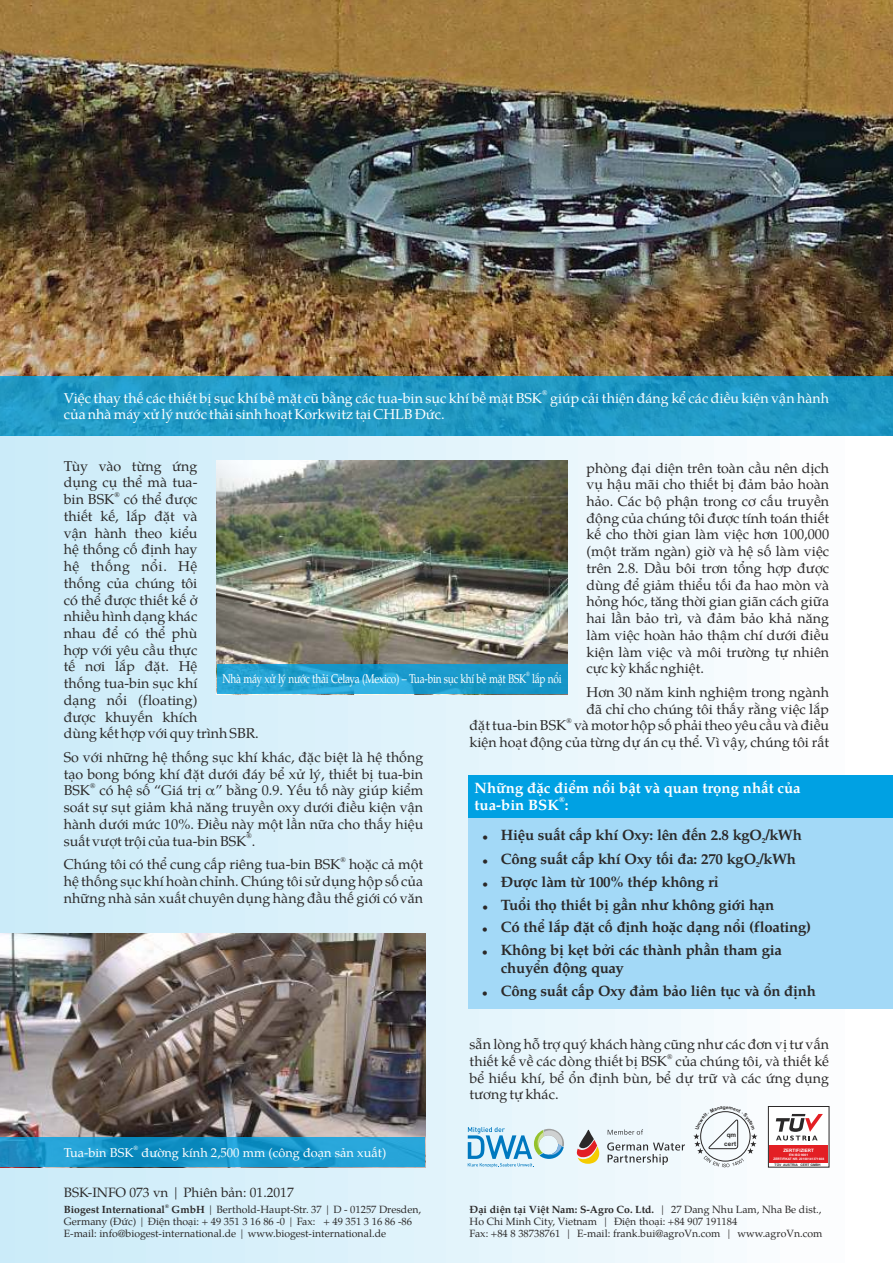
<style>
.page{position:relative;width:893px;height:1263px;background:#fff}
.page>*{position:absolute;margin:0;border:0;box-sizing:border-box;transform-origin:0 0}
.t1{font:700 15px/22.8px "Te X Gyre Pagella";letter-spacing:-.02em;color:#2b2929}
.t2{font:700 15px "Te X Gyre Pagella";color:#fff}
.t3{font:14.25px/16.8px "Te X Gyre Pagella";color:#2b2929;text-align:justify}
.t4{font:14.25px/16.8px "Te X Gyre Pagella";color:#fff}
.t5{font:14.25px "Te X Gyre Pagella";letter-spacing:.04em;color:#2b2929}
.t6{font:13.5px "Te X Gyre Pagella";color:#2b2929}
.t7{font:12.75px "Te X Gyre Pagella";letter-spacing:-.025em;color:#fff;scale:.79 1}
.t8{font:12.75px "Te X Gyre Pagella";color:#fff}
.t9{font:10.5px/11.6px "Te X Gyre Pagella";color:#2b2929}
.t10{font:700 7.5px "Te X Gyre Pagella";color:#fff}
.t11{font:7.2px "Te X Gyre Pagella";color:#2b2929}
.t12{font:7.2px "Te X Gyre Pagella";color:#fff}
.t13{font:700 6.3px/8.2px "Arial";color:#2b2929;text-align:center}
.t14{font:6.3px "Te X Gyre Pagella";color:#fff}
.t15{font:6.3px "Te X Gyre Pagella";color:#fff;scale:.79 1}
.t16{font:700 5.25px "Te X Gyre Pagella";color:#2b2929}
.t17{font:700 4.65px "Arial";color:#fff}
.t18{font:700 3.3px "Arial";color:#2b2929}
.t19{font:700 3.15px "Arial";color:#fff}
.s1{color:#fff}
.s2{font-weight:700}
</style>
<div class="page">
<img style="left:0;top:0;width:893px;height:376px">
<div style="left:0;top:436px;width:893px;height:827px;background:linear-gradient(to right,#c8eaf8,#fffefe)"></div>
<div style="left:0;top:376px;width:893px;height:60px;background:#00a1e3;opacity:.8"></div>
<img style="left:217px;top:460px;width:350px;height:204px">
<div style="left:217px;top:664px;width:350px;height:30px;background:#00a1e3;opacity:.8"></div>
<div style="left:468px;top:775px;width:425px;height:234px;background:#a3d9f7"></div>
<div style="left:468px;top:775px;width:425px;height:43px;background:#00a1e3"></div>
<svg style="left:607px;top:1142px;width:78px;height:23px"></svg>
<svg style="left:577px;top:1130px;width:22px;height:34px"></svg>
<svg style="left:608px;top:1129px;width:35px;height:6px"></svg>
<svg style="left:468px;top:1127px;width:96px;height:40px;background:#acd3e4"></svg>
<svg style="left:768px;top:1106px;width:62px;height:62px"></svg>
<img style="left:0;top:933px;width:425px;height:204px">
<div style="left:0;top:1137px;width:425px;height:30px;background:#00a1e3;opacity:.8"></div>
<svg style="left:693px;top:1106px;width:64px;height:61px"></svg>
<p class="t4" style="left:64px;top:391px;width:767px">Việc thay thế các thiết bị sục khí bề mặt cũ bằng các tua-bin sục khí bề mặt BSK giúp cải thiện đáng kể các điều kiện vận hành của nhà máy xử lý nước thải sinh hoạt Korkwitz tại CHLB Đức.</p>
<p class="t3" style="left:64px;top:459px;width:135px">Tùy vào từng ứng</p>
<p class="t3" style="left:587px;top:461px;width:244px">phòng đại diện trên toàn cầu nên dịch</p>
<p class="t3" style="left:64px;top:476px;width:135px">dụng cụ thể mà tua-</p>
<p class="t3" style="left:587px;top:478px;width:244px">vụ hậu mãi cho thiết bị đảm bảo hoàn</p>
<p class="t11" style="left:115px;top:492px;width:7px">®</p>
<p class="t12" style="left:542px;top:390px;width:7px">®</p>
<p class="t3" style="left:64px;top:492px;width:135px">bin BSK có thể được</p>
<p class="t3" style="left:587px;top:494px;width:244px">hảo. Các bộ phận trong cơ cấu truyền</p>
<p class="t3" style="left:64px;top:509px;width:135px">thiết kế, lắp đặt và</p>
<p class="t3" style="left:587px;top:511px;width:244px">động của chúng tôi được tính toán thiết</p>
<p class="t3" style="left:64px;top:526px;width:135px">vận hành theo kiểu</p>
<p class="t3" style="left:587px;top:528px;width:244px">kế cho thời gian làm việc hơn 100,000</p>
<p class="t3" style="left:64px;top:543px;width:135px">hệ thống cố định hay</p>
<p class="t3" style="left:586px;top:544px;width:244px">(một trăm ngàn) giờ và hệ số làm việc</p>
<p class="t5" style="left:64px;top:561px;width:135px">hệ thống nổi. Hệ</p>
<p class="t3" style="left:586px;top:561px;width:244px">trên 2.8. Dầu bôi trơn tổng hợp được</p>
<p class="t3" style="left:64px;top:576px;width:135px">thống của chúng tôi</p>
<p class="t3" style="left:586px;top:578px;width:244px">dùng để giảm thiểu tối đa hao mòn và</p>
<p class="t3" style="left:64px;top:593px;width:135px">có thể được thiết kế ở</p>
<p class="t3" style="left:586px;top:595px;width:244px">hỏng hóc, tăng thời gian giãn cách giữa</p>
<p class="t3" style="left:64px;top:610px;width:135px">nhiều hình dạng khác</p>
<p class="t3" style="left:586px;top:611px;width:244px">hai lần bảo trì, và đảm bảo khả năng</p>
<p class="t3" style="left:64px;top:626px;width:135px">nhau để có thể phù</p>
<p class="t3" style="left:586px;top:628px;width:244px">làm việc hoàn hảo thậm chí dưới điều</p>
<p class="t3" style="left:64px;top:643px;width:135px">hợp với yêu cầu thực</p>
<p class="t3" style="left:586px;top:645px;width:244px">kiện làm việc và môi trường tự nhiên</p>
<p class="t3" style="left:64px;top:660px;width:135px">tế nơi lắp đặt. Hệ</p>
<p class="t3" style="left:586px;top:662px;width:119px">cực kỳ khắc nghiệt.</p>
<p class="t3" style="left:64px;top:676px;width:135px">thống tua-bin sục khí</p>
<p class="t7" style="left:222px;top:673px;width:431px">Nhà máy xử lý nước thải Celaya (Mexico) – Tua-bin sục khí bề mặt BSK lắp nổi</p>
<p class="t15" style="left:526px;top:672px;width:6px">®</p>
<p class="t3" style="left:586px;top:685px;width:244px">Hơn 30 năm kinh nghiệm trong ngành</p>
<p class="t3" style="left:64px;top:693px;width:135px">dạng nổi (floating)</p>
<p class="t3" style="left:586px;top:702px;width:244px">đã chỉ cho chúng tôi thấy rằng việc lắp</p>
<p class="t3" style="left:64px;top:710px;width:135px">được khuyến khích</p>
<p class="t11" style="left:566px;top:718px;width:7px">®</p>
<p class="t3" style="left:470px;top:719px;width:361px">đặt tua-bin BSK và motor hộp số phải theo yêu cầu và điều</p>
<p class="t3" style="left:64px;top:727px;width:197px">dùng kết hợp với quy trình SBR.</p>
<p class="t3" style="left:470px;top:735px;width:361px">kiện hoạt động của từng dự án cụ thể. Vì vậy, chúng tôi rất</p>
<p class="t3" style="left:64px;top:750px;width:361px">So với những hệ thống sục khí khác, đặc biệt là hệ thống tạo bong bóng khí đặt dưới đáy bể xử lý, thiết bị tua-bin</p>
<p class="t11" style="left:90px;top:783px;width:7px">®</p>
<p class="t2" style="left:474px;top:782px;width:328px">Những đặc điểm nổi bật và quan trọng nhất của</p>
<p class="t10" style="left:559px;top:797px;width:7px">®</p>
<p class="t1" style="left:501px;top:791px;width:302px;line-height:30px;text-indent:-26px"><span class="s1">tua-bin BSK :<br></span>Hiệu suất cấp khí Oxy: lên đến 2.8 kgO<sub>2</sub>/kWh</p>
<p class="t1" style="left:501px;top:848px;width:312px">Công suất cấp khí Oxy tối đa: 270 kgO<sub>2</sub>/kWh Được làm từ 100% thép không rỉ<br>Tuổi thọ thiết bị gần như không giới hạn<br>Có thể lắp đặt cố định hoặc dạng nổi (floating)<br>Không bị kẹt bởi các thành phần tham gia</p>
<p class="t1" style="left:501px;top:958px;width:316px">chuyển động quay<br>Công suất cấp Oxy đảm bảo liên tục và ổn định</p>
<p class="t3" style="left:64px;top:784px;width:361px">BSK có hệ số “Giá trị α” bằng 0.9. Yếu tố này giúp kiểm soát sự sụt giảm khả năng truyền oxy dưới điều kiện vận hành dưới mức 10%. Điều này một lần nữa cho thấy hiệu</p>
<p class="t11" style="left:247px;top:833px;width:7px">®</p>
<p class="t3" style="left:64px;top:834px;width:193px">suất vượt trội của tua-bin BSK .</p>
<p class="t3" style="left:64px;top:857px;width:361px">Chúng tôi có thể cung cấp riêng tua-bin BSK hoặc cả một hệ thống sục khí hoàn chỉnh. Chúng tôi sử dụng hộp số của những nhà sản xuất chuyên dụng hàng đầu thế giới có văn</p>
<p class="t11" style="left:341px;top:857px;width:7px">®</p>
<p class="t14" style="left:134px;top:1145px;width:6px">®</p>
<p class="t8" style="left:64px;top:1147px;width:324px">Tua-bin BSK đường kính 2,500 mm (công đoạn sản xuất)</p>
<p class="t6" style="left:64px;top:1187px;width:231px">BSK-INFO 073 vn | Phiên bản: 01.2017</p>
<p class="t16" style="left:165px;top:1204px;width:5px">®</p>
<p class="t9" style="left:64px;top:1205px;width:359px"><span class="s2">Biogest International GmbH</span> | Berthold-Haupt-Str. 37 D - 01257 Dresden,<br>Germany (Đức) Điện thoại: + 49 351 3 16 86 -0 Fax: + 49 351 3 16 86 -86<br>E-mail: info@biogest-international.de | www.biogest-international.de</p>
<p class="t9" style="left:324px;top:1205px;width:8px">|</p>
<p class="t9" style="left:139px;top:1217px;width:8px">|</p>
<p class="t9" style="left:288px;top:1217px;width:8px">|</p>
<p class="t3" style="left:470px;top:1037px;width:361px">sẵn lòng hỗ trợ quý khách hàng cũng như các đơn vị tư vấn</p>
<p class="t11" style="left:667px;top:1053px;width:7px">®</p>
<p class="t3" style="left:470px;top:1054px;width:361px">thiết kế về các dòng thiết bị BSK của chúng tôi, và thiết kế bể hiếu khí, bể ổn định bùn, bể dự trữ và các ứng dụng tương tự khác.</p>
<p class="t13" style="left:724px;top:1131px;width:13px">qm cert</p>
<p class="t17" style="left:783px;top:1148px;width:32px">ZERTIFIZIERT</p>
<p class="t18" style="left:775px;top:1163px;width:47px">TÜV AUSTRIA CERT GMBH</p>
<p class="t19" style="left:789px;top:1154px;width:20px">EN ISO 9001</p>
<p class="t19" style="left:773px;top:1157px;width:52px">ZERTIFIKAT NR. 20100141371608</p>
<p class="t9" style="left:470px;top:1205px;width:354px"><span class="s2">Đại diện tại Việt Nam: S-Agro Co. Ltd.</span> | 27 Dang Nhu Lam, Nha Be dist.,<br>Ho Chi Minh City, Vietnam | Điện thoại: +84 907 191184<br>Fax: +84 8 38738761 | E-mail: frank.bui@agroVn.com | www.agroVn.com</p>
</div>
